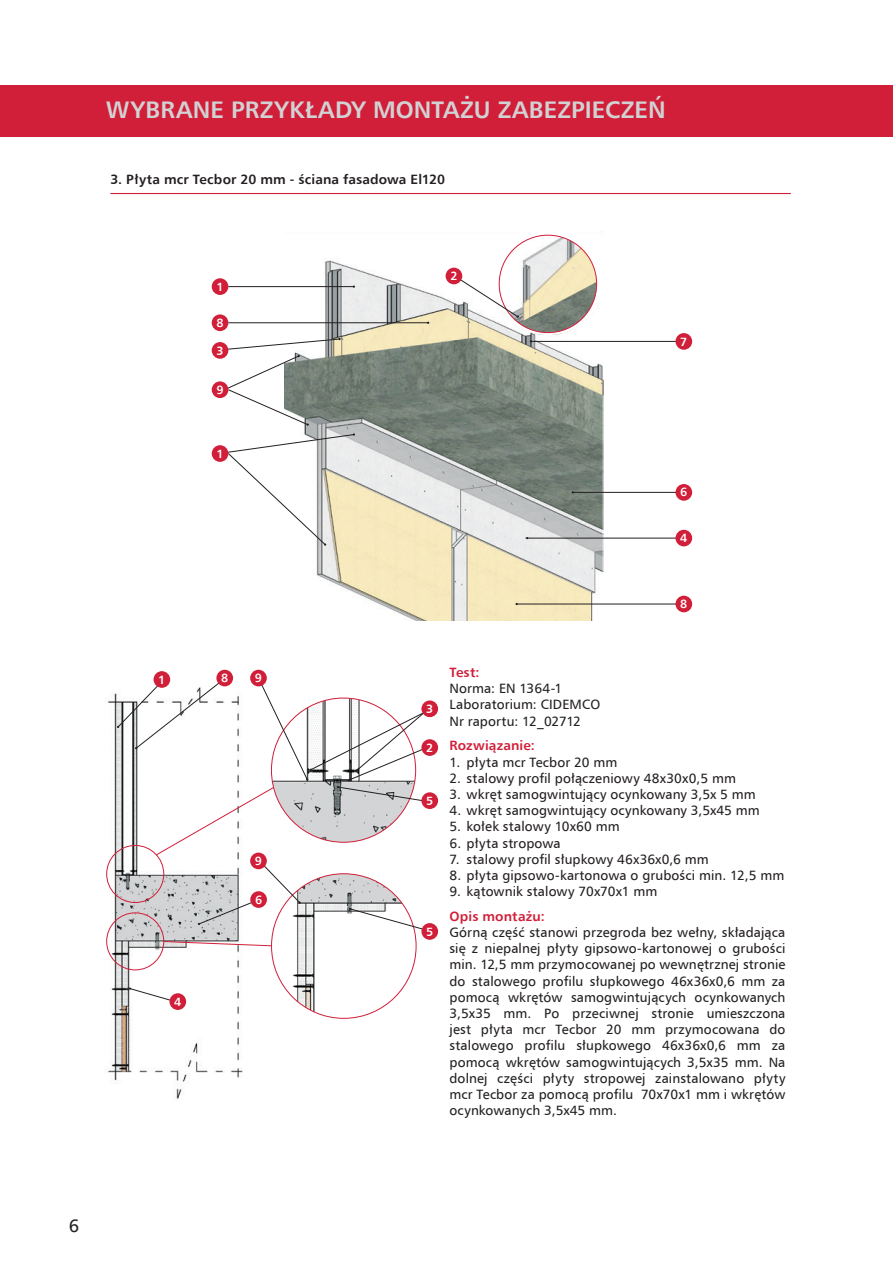
<style>
.page{position:relative;width:893px;height:1263px;background:#fff}
.page>*{position:absolute;margin:0;border:0;box-sizing:border-box;transform-origin:0 0}
.t1{font:700 24px "Humnst 777 EU";letter-spacing:.005em;color:#d1d2d4}
.t2{font:18px "Humnst 777 EU";color:#231f20}
.t3{font:13.5px/16.2px "Humnst 777 EU";letter-spacing:.005em;color:#231f20}
.t4{font:700 13.5px "Humnst 777 EU";letter-spacing:.01em;color:#231f20}
.t5{font:700 13.5px "Humnst 777 EU";letter-spacing:.01em;color:#d11e39}
.t6{font:700 12px "Humnst 777 EU";color:#fff}
</style>
<div class="page">
<div style="left:0;top:85px;width:893px;height:51px;background:#d11e39"></div>
<img style="left:106px;top:686px;width:137px;height:413px">
<hr style="left:110px;top:193px;width:681px;height:1px;background:#d11e39">
<img style="left:285px;top:260px;width:319px;height:360px">
<div style="left:212px;top:278px;width:16px;height:17px;background:#d11e39;border-radius:50%"></div>
<div style="left:212px;top:314px;width:16px;height:17px;background:#d11e39;border-radius:50%"></div>
<hr style="left:228px;top:286px;width:126px;height:1px;background:#231f20">
<svg style="left:226px;top:433px;width:129px;height:113px"></svg>
<hr style="left:228px;top:322px;width:200px;height:1px;background:#231f20">
<svg style="left:226px;top:338px;width:115px;height:88px"></svg>
<hr style="left:531px;top:341px;width:149px;height:1px;background:#231f20">
<hr style="left:527px;top:538px;width:154px;height:1px;background:#231f20">
<hr style="left:517px;top:604px;width:163px;height:1px;background:#231f20">
<hr style="left:573px;top:492px;width:107px;height:1px;background:#231f20">
<img style="left:271px;top:698px;width:145px;height:144px;border-radius:72px">
<img style="left:272px;top:874px;width:144px;height:144px;border-radius:72px">
<div style="left:106px;top:845px;width:58px;height:58px;border:1px solid #d11e39;border-radius:50%"></div>
<div style="left:106px;top:913px;width:58px;height:57px;border:1px solid #d11e39;border-radius:50%"></div>
<svg style="left:156px;top:787px;width:118px;height:68px"></svg>
<svg style="left:163px;top:941px;width:109px;height:5px"></svg>
<div style="left:675px;top:333px;width:17px;height:17px;background:#d11e39;border-radius:50%"></div>
<div style="left:675px;top:530px;width:17px;height:16px;background:#d11e39;border-radius:50%"></div>
<div style="left:675px;top:596px;width:17px;height:16px;background:#d11e39;border-radius:50%"></div>
<div style="left:675px;top:484px;width:17px;height:17px;background:#d11e39;border-radius:50%"></div>
<svg style="left:117px;top:682px;width:102px;height:67px"></svg>
<svg style="left:349px;top:908px;width:76px;height:22px"></svg>
<svg style="left:129px;top:987px;width:44px;height:14px"></svg>
<svg style="left:198px;top:901px;width:56px;height:24px"></svg>
<svg style="left:337px;top:786px;width:84px;height:15px"></svg>
<svg style="left:261px;top:684px;width:164px;height:96px"></svg>
<svg style="left:264px;top:865px;width:37px;height:39px"></svg>
<div style="left:154px;top:671px;width:16px;height:17px;background:#d11e39;border-radius:50%"></div>
<div style="left:216px;top:670px;width:17px;height:16px;background:#d11e39;border-radius:50%"></div>
<div style="left:421px;top:923px;width:17px;height:17px;background:#d11e39;border-radius:50%"></div>
<div style="left:169px;top:993px;width:17px;height:17px;background:#d11e39;border-radius:50%"></div>
<div style="left:250px;top:891px;width:17px;height:17px;background:#d11e39;border-radius:50%"></div>
<div style="left:421px;top:739px;width:17px;height:17px;background:#d11e39;border-radius:50%"></div>
<div style="left:421px;top:700px;width:17px;height:17px;background:#d11e39;border-radius:50%"></div>
<div style="left:421px;top:792px;width:17px;height:17px;background:#d11e39;border-radius:50%"></div>
<div style="left:212px;top:342px;width:16px;height:17px;background:#d11e39;border-radius:50%"></div>
<div style="left:212px;top:445px;width:16px;height:17px;background:#d11e39;border-radius:50%"></div>
<div style="left:212px;top:381px;width:16px;height:17px;background:#d11e39;border-radius:50%"></div>
<div style="left:250px;top:670px;width:17px;height:16px;background:#d11e39;border-radius:50%"></div>
<div style="left:250px;top:852px;width:17px;height:17px;background:#d11e39;border-radius:50%"></div>
<div style="left:493px;top:225px;width:110px;height:110px;background:#fff;border-radius:50%"></div>
<img style="left:499px;top:235px;width:98px;height:98px;border-radius:49px">
<svg style="left:459px;top:279px;width:60px;height:39px"></svg>
<div style="left:446px;top:268px;width:16px;height:16px;background:#d11e39;border-radius:50%"></div>
<h1 class="t1" style="left:106px;top:95px;width:561px">WYBRANE PRZYKŁADY MONTAŻU ZABEZPIECZEŃ</h1>
<p class="t4" style="left:110px;top:171px;width:336px">3. Płyta mcr Tecbor 20 mm - ściana fasadowa El120</p>
<p class="t6" style="left:216px;top:279px;width:9px">1</p>
<p class="t6" style="left:216px;top:315px;width:9px">8</p>
<p class="t6" style="left:216px;top:343px;width:9px">3</p>
<p class="t6" style="left:216px;top:382px;width:9px">9</p>
<p class="t6" style="left:216px;top:446px;width:9px">1</p>
<p class="t6" style="left:158px;top:672px;width:9px">1</p>
<p class="t6" style="left:221px;top:670px;width:9px">8</p>
<p class="t6" style="left:255px;top:670px;width:9px">9</p>
<p class="t6" style="left:174px;top:994px;width:9px">4</p>
<p class="t6" style="left:255px;top:853px;width:9px">9</p>
<p class="t6" style="left:255px;top:892px;width:9px">6</p>
<p class="t6" style="left:450px;top:268px;width:9px">2</p>
<p class="t6" style="left:680px;top:334px;width:9px">7</p>
<p class="t6" style="left:680px;top:485px;width:9px">6</p>
<p class="t6" style="left:680px;top:530px;width:9px">4</p>
<p class="t6" style="left:680px;top:596px;width:9px">8</p>
<p class="t6" style="left:426px;top:701px;width:9px">3</p>
<p class="t6" style="left:426px;top:740px;width:9px">2</p>
<p class="t6" style="left:426px;top:793px;width:9px">5</p>
<p class="t6" style="left:426px;top:924px;width:9px">5</p>
<p class="t5" style="left:449px;top:664px;width:31px">Test:</p>
<p class="t3" style="left:449px;top:680px;width:152px">Norma: EN 1364-1<br>Laboratorium: CIDEMCO<br>Nr raportu: 12_02712</p>
<p class="t5" style="left:449px;top:737px;width:87px">Rozwiązanie:</p>
<p class="t3" style="left:449px;top:753px;width:169px">1. płyta mcr Tecbor 20 mm</p>
<p class="t3" style="left:449px;top:770px;width:288px">2. stalowy profil połączeniowy 48x30x0,5 mm</p>
<p class="t3" style="left:449px;top:786px;width:308px">3. wkręt samogwintujący ocynkowany 3,5x 5 mm</p>
<p class="t3" style="left:449px;top:802px;width:312px">4. wkręt samogwintujący ocynkowany 3,5x45 mm</p>
<p class="t3" style="left:449px;top:818px;width:172px">5. kołek stalowy 10x60 mm</p>
<p class="t3" style="left:449px;top:834px;width:113px">6. płyta stropowa</p>
<p class="t3" style="left:449px;top:851px;width:261px">7. stalowy profil słupkowy 46x36x0,6 mm</p>
<p class="t3" style="left:449px;top:867px;width:336px">8. płyta gipsowo-kartonowa o grubości min. 12,5 mm</p>
<p class="t3" style="left:449px;top:883px;width:209px">9. kątownik stalowy 70x70x1 mm</p>
<p class="t5" style="left:449px;top:908px;width:97px">Opis montażu:</p>
<p class="t3" style="left:449px;top:924px;width:337px;text-align:justify">Górną część stanowi przegroda bez wełny, składająca się z niepalnej płyty gipsowo-kartonowej o grubości min. 12,5 mm przymocowanej po wewnętrznej stronie do stalowego profilu słupkowego 46x36x0,6 mm za pomocą wkrętów samogwintujących ocynkowanych 3,5x35 mm. Po przeciwnej stronie umieszczona jest płyta mcr Tecbor 20 mm przymocowana do stalowego profilu słupkowego 46x36x0,6 mm za pomocą wkrętów samogwintujących 3,5x35 mm. Na dolnej części płyty stropowej zainstalowano płyty mcr Tecbor za pomocą profilu 70x70x1 mm i wkrętów ocynkowanych 3,5x45 mm.</p>
<h2 class="t2" style="left:69px;top:1215px;width:12px">6</h2>
</div>
